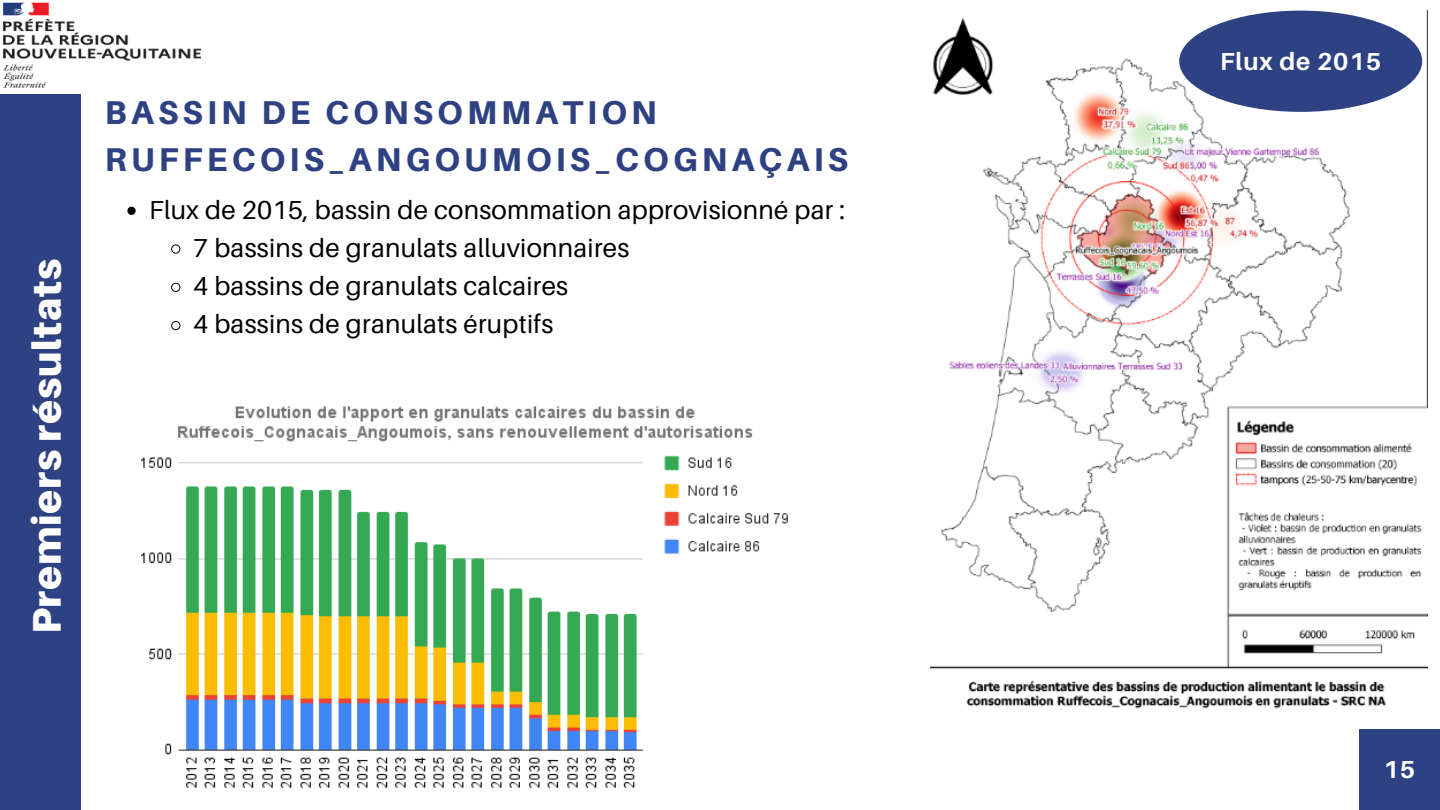
<style>
.page{position:relative;width:1440px;height:810px;background:#2e4182}
.page>*{position:absolute;margin:0;border:0;box-sizing:border-box;transform-origin:0 0}
.t1{font:900 40px "Aileron";letter-spacing:.02em;color:#fff}
.t2{font:800 33px/46.5px "Aileron";letter-spacing:.125em;color:#2e4182}
.t3{font:26px/38.2px "Aileron";letter-spacing:.01em;color:#000}
.t4{font:700 24.6px "Aileron";letter-spacing:.035em;color:#fff}
</style>
<div class="page">
<div style="left:81px;top:0;width:1359px;height:810px;background:#fff"></div>
<img style="left:1px;top:1px;width:200px;height:92px">
<div style="left:1359px;top:729px;width:81px;height:81px;background:#2e4182"></div>
<img style="left:931px;top:11px;width:497px;height:698px">
<div style="left:1179px;top:11px;width:243px;height:101px;background:#2e4182;border-radius:50%"></div>
<img style="left:141px;top:406px;width:647px;height:382px">
<svg style="left:127px;top:207px;width:9px;height:8px"></svg>
<svg style="left:171px;top:244px;width:10px;height:10px"></svg>
<svg style="left:171px;top:282px;width:10px;height:10px"></svg>
<svg style="left:171px;top:321px;width:10px;height:10px"></svg>
<h1 class="t1" style="left:22px;top:634px;width:377px;rotate:-90deg">Premiers résultats</h1>
<p class="t2" style="left:105px;top:89px;width:745px">BASSIN DE CONSOMMATION<br>RUFFECOIS_ANGOUMOIS_COGNAÇAIS</p>
<p class="t3" style="left:193px;top:190px;width:653px;text-indent:-44px">Flux de 2015, bassin de consommation approvisionné par :<br>7 bassins de granulats alluvionnaires<br>4 bassins de granulats calcaires<br>4 bassins de granulats éruptifs</p>
<p class="t4" style="left:1220px;top:46px;width:163px">Flux de 2015</p>
<p class="t4" style="left:1384px;top:754px;width:33px">15</p>
</div>
